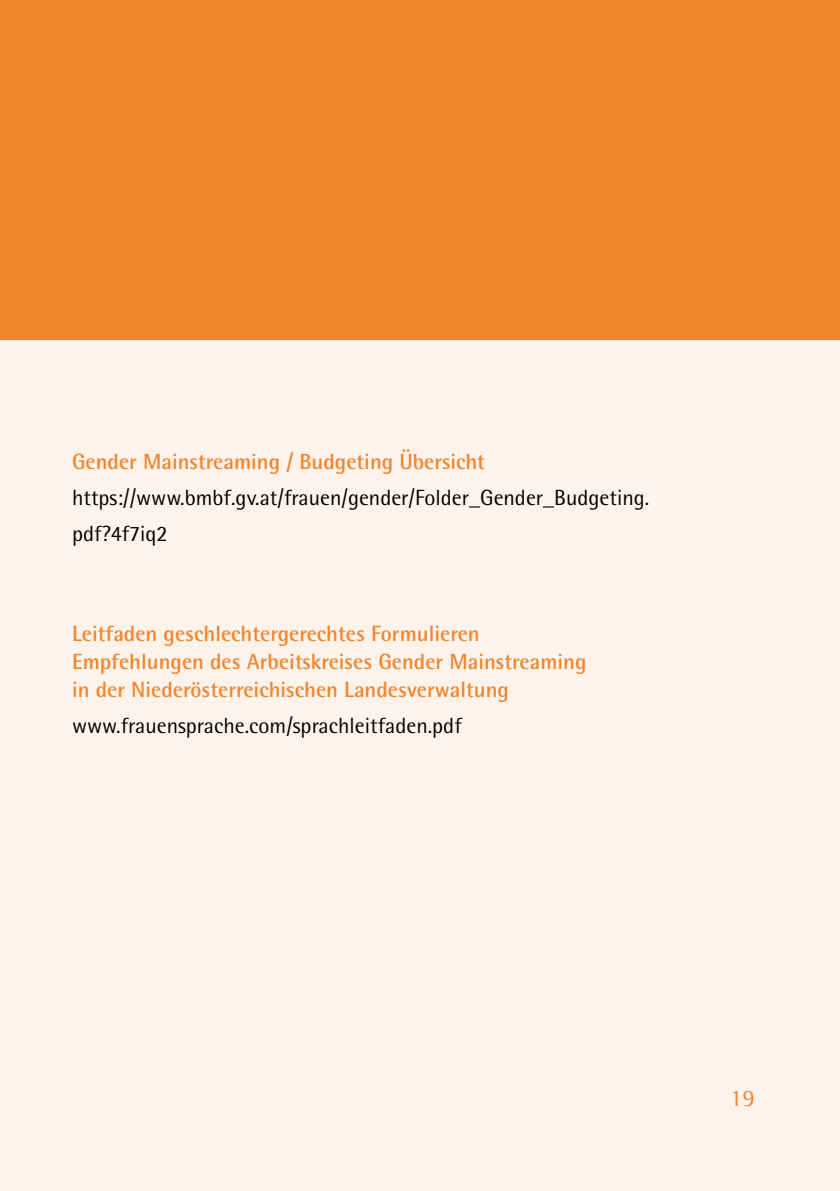
<style>
.page{position:relative;width:840px;height:1191px;background:#fff}
.page>*{position:absolute;margin:0;border:0;box-sizing:border-box;transform-origin:0 0}
.t1{font:24px "Rotis Semi Serif Pro";color:#f1852d}
.t2{font:700 22px/28px "Rotis Semi Sans Pro";color:#f1852d}
.t3{font:22px/36px "Rotis Semi Sans Pro";color:#000}
</style>
<div class="page">
<div style="left:0;top:161px;width:839px;height:1030px;background:#fef3ea"></div>
<div style="left:0;top:0;width:839px;height:339px;background:#f1852d"></div>
<p class="t2" style="left:72px;top:447px;width:414px">Gender Mainstreaming / Budgeting Übersicht</p>
<p class="t3" style="left:72px;top:480px;width:578px">https://www.bmbf.gv.at/frauen/gender/Folder_Gender_Budgeting. pdf?4f7iq2</p>
<p class="t2" style="left:72px;top:619px;width:515px">Leitfaden geschlechtergerechtes Formulieren<br>Empfehlungen des Arbeitskreises Gender Mainstreaming in der Niederösterreichischen Landesverwaltung</p>
<p class="t3" style="left:72px;top:708px;width:391px">www.frauensprache.com/sprachleitfaden.pdf</p>
<p class="t1" style="left:729px;top:1083px;width:26px">19</p>
</div>
